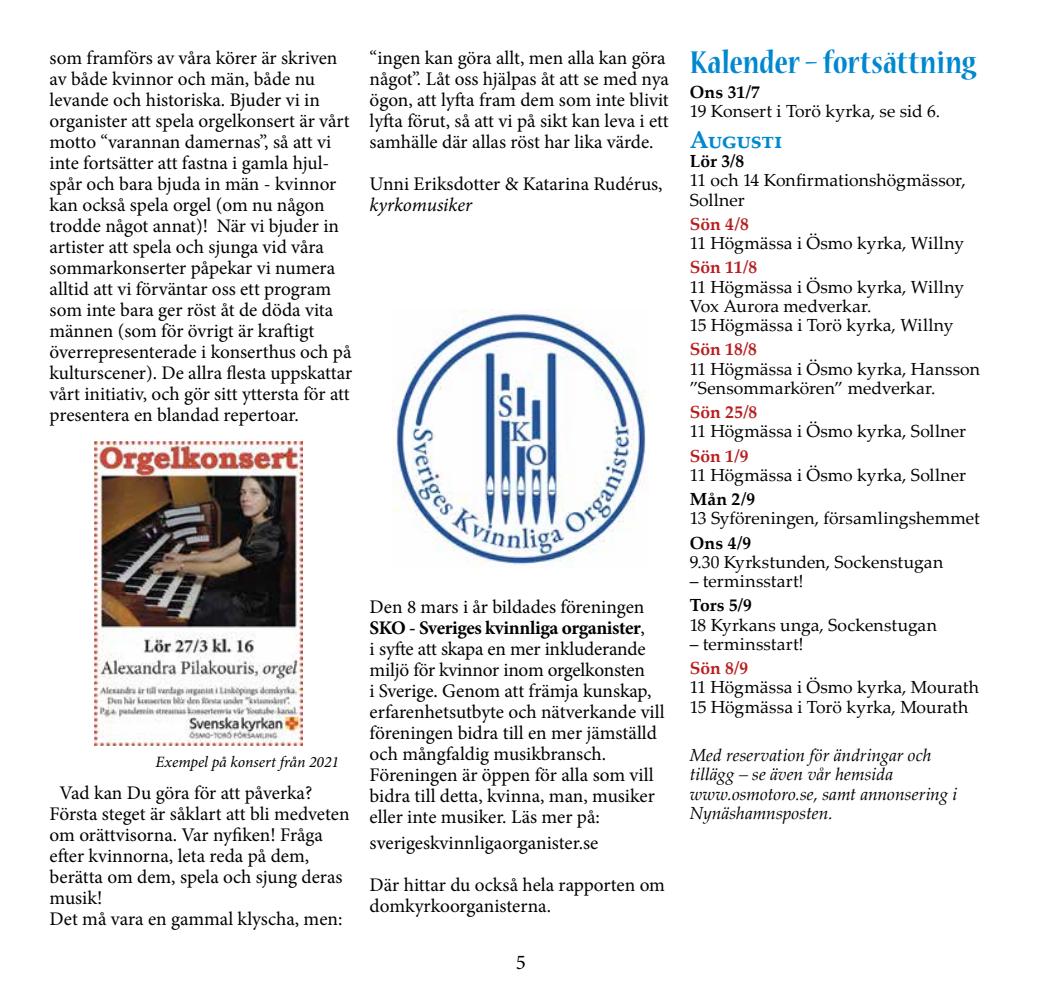
<style>
.page{position:relative;width:1042px;height:993px;background:#fff}
.page>*{position:absolute;margin:0;border:0;box-sizing:border-box;transform-origin:0 0}
.t1{font:700 condensed 35px "Nueva Std";color:#0088cf}
.t2{font:700 24.5px "Palatino Linotype";letter-spacing:-.02em;color:#0088cf}
.t3{font:21px "Minion Pro";color:#000}
.t4{font:19.25px/21px "Minion Pro";letter-spacing:-.005em;color:#000}
.t5{font:italic 19.25px "Minion Pro";letter-spacing:-.005em;color:#000}
.t6{font:17.5px/19.2px "Palatino Linotype";letter-spacing:.005em;color:#000}
.t7{font:italic 17.5px/19.2px "Palatino Linotype";color:#000}
.t8{font:700 17.5px "Palatino Linotype";color:#b71f1f}
.t9{font:700 17.5px "Palatino Linotype";letter-spacing:.015em;color:#000}
.t10{font:italic 15.75px "Minion Pro";color:#000}
.s1{font-weight:700}
</style>
<div class="page">
<img style="left:94px;top:441px;width:209px;height:303px">
<img style="left:392px;top:310px;width:257px;height:257px">
<p class="t4" style="left:50px;top:47px;width:304px">som framförs av våra körer är skriven av både kvinnor och män, både nu levande och historiska. Bjuder vi in organister att spela orgelkonsert är vårt motto “varannan damernas”, så att vi inte fortsätter att fastna i gamla hjul&shy;spår och bara bjuda in män - kvinnor kan också spela orgel (om nu någon trodde något annat)! När vi bjuder in artister att spela och sjunga vid våra sommarkonserter påpekar vi numera alltid att vi förväntar oss ett program som inte bara ger röst åt de döda vita männen (som för övrigt är kraftigt överrepresenterade i konserthus och på kulturscener). De allra flesta uppskattar vårt initiativ, och gör sitt yttersta för att presentera en blandad repertoar.</p>
<p class="t4" style="left:370px;top:47px;width:301px">“ingen kan göra allt, men alla kan göra något”. Låt oss hjälpas åt att se med nya ögon, att lyfta fram dem som inte blivit lyfta förut, så att vi på sikt kan leva i ett samhälle där allas röst har lika värde.</p>
<p class="t4" style="left:370px;top:173px;width:294px">Unni Eriksdotter &amp; Katarina Rudérus,</p>
<p class="t5" style="left:370px;top:191px;width:104px">kyrkomusiker</p>
<p class="t10" style="left:155px;top:751px;width:185px">Exempel på konsert från 2021</p>
<p class="t4" style="left:50px;top:782px;width:301px;text-indent:10px">Vad kan Du göra för att påverka?<br>Första steget är såklart att bli medveten om orättvisorna. Var nyfiken! Fråga efter kvinnorna, leta reda på dem, berätta om dem, spela och sjung deras musik!<br>Det må vara en gammal klyscha, men:</p>
<p class="t4" style="left:370px;top:596px;width:297px">Den 8 mars i år bildades föreningen <span class="s1">SKO - Sveriges kvinnliga organister</span>,<br>i syfte att skapa en mer inkluderande miljö för kvinnor inom orgelkonsten<br>i Sverige. Genom att främja kunskap, erfarenhetsutbyte och nätverkande vill föreningen bidra till en mer jämställd och mångfaldig musikbransch.<br>Föreningen är öppen för alla som vill bidra till detta, kvinna, man, musiker eller inte musiker. Läs mer på:</p>
<p class="t4" style="left:370px;top:821px;width:297px;line-height:42px">sverigeskvinnligaorganister.se<br>Där hittar du också hela rapporten om</p>
<p class="t4" style="left:370px;top:895px;width:183px">domkyrkoorganisterna.</p>
<p class="t3" style="left:516px;top:948px;width:12px">5</p>
<h1 class="t1" style="left:690px;top:47px;width:288px">Kalender – fortsättning</h1>
<p class="t9" style="left:690px;top:79px;width:72px">Ons 31/7</p>
<p class="t6" style="left:690px;top:101px;width:252px">19 Konsert i Torö kyrka, se sid 6.</p>
<p class="t2" style="left:690px;top:122px;width:94px">Augusti</p>
<p class="t9" style="left:690px;top:149px;width:56px">Lör 3/8</p>
<p class="t6" style="left:690px;top:170px;width:278px">11 och 14 Konfirmationshögmässor,<br>Sollner</p>
<p class="t8" style="left:690px;top:211px;width:61px">Sön 4/8</p>
<p class="t6" style="left:690px;top:233px;width:276px">11 Högmässa i Ösmo kyrka, Willny</p>
<p class="t8" style="left:690px;top:255px;width:69px">Sön 11/8</p>
<p class="t6" style="left:690px;top:276px;width:276px">11 Högmässa i Ösmo kyrka, Willny<br>Vox Aurora medverkar.<br>15 Högmässa i Torö kyrka, Willny</p>
<p class="t8" style="left:690px;top:337px;width:69px">Sön 18/8</p>
<p class="t6" style="left:690px;top:358px;width:292px">11 Högmässa i Ösmo kyrka, Hansson ”Sensommarkören” medverkar.</p>
<p class="t8" style="left:690px;top:399px;width:69px">Sön 25/8</p>
<p class="t6" style="left:690px;top:421px;width:278px">11 Högmässa i Ösmo kyrka, Sollner</p>
<p class="t8" style="left:690px;top:443px;width:60px">Sön 1/9</p>
<p class="t6" style="left:690px;top:464px;width:278px">11 Högmässa i Ösmo kyrka, Sollner</p>
<p class="t9" style="left:690px;top:486px;width:67px">Mån 2/9</p>
<p class="t6" style="left:690px;top:508px;width:292px">13 Syföreningen, församlingshemmet</p>
<p class="t9" style="left:690px;top:530px;width:63px">Ons 4/9</p>
<p class="t6" style="left:690px;top:551px;width:255px">9.30 Kyrkstunden, Sockenstugan</p>
<p class="t6" style="left:690px;top:570px;width:115px">– terminsstart!</p>
<p class="t9" style="left:690px;top:593px;width:64px">Tors 5/9</p>
<p class="t6" style="left:690px;top:614px;width:249px">18 Kyrkans unga, Sockenstugan</p>
<p class="t6" style="left:690px;top:633px;width:115px">– terminsstart!</p>
<p class="t8" style="left:690px;top:655px;width:60px">Sön 8/9</p>
<p class="t6" style="left:690px;top:677px;width:291px">11 Högmässa i Ösmo kyrka, Mourath<br>15 Högmässa i Torö kyrka, Mourath</p>
<p class="t7" style="left:690px;top:744px;width:269px">Med reservation för ändringar och tillägg – se även vår hemsida www.osmotoro.se, samt annonsering i<br>Nynäshamnsposten.</p>
</div>
